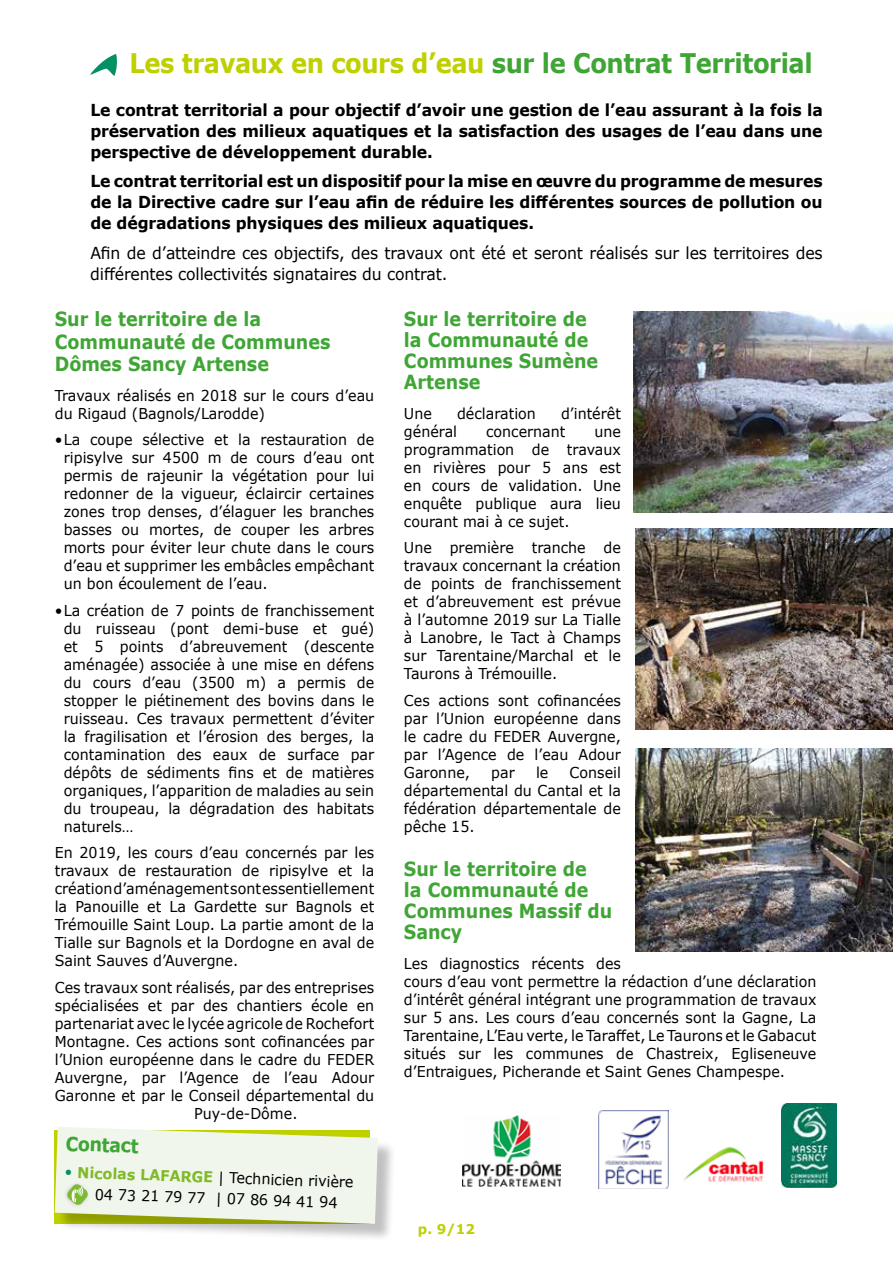
<style>
.page{position:relative;width:893px;height:1263px;background:#fff}
.page>*{position:absolute;margin:0;border:0;box-sizing:border-box;transform-origin:0 0}
.t1{font:700 27px "Verdana";letter-spacing:-.02em;color:#3fa535;scale:.9 1}
.t2{font:700 19.5px/21px "Verdana";color:#3fa535;scale:.9 1}
.t3{font:700 16.5px/21px "Verdana";letter-spacing:-.01em;color:#000;text-align:justify;scale:.95 1}
.t4{font:16.5px/21px "Verdana";letter-spacing:-.01em;color:#000;scale:.95 1}
.t5{font:15px/18px "Verdana";color:#000;text-align:justify;scale:.95 1}
.t6{font:700 13.5px "Verdana";color:#bed000}
.s1{color:#bed000}
.s2{color:#029064}
.s3{font-weight:700;color:#80ba27}
</style>
<div class="page">
<svg style="left:90px;top:54px;width:27px;height:22px"></svg>
<img style="left:684px;top:1147px;width:79px;height:35px">
<img style="left:462px;top:1116px;width:98px;height:70px">
<img style="left:598px;top:1111px;width:71px;height:77px">
<img style="left:781px;top:1103px;width:56px;height:84px">
<div style="left:57px;top:1129px;width:339px;height:113px;background:#000;opacity:.25"></div>
<svg style="left:55px;top:1127px;width:323px;height:97px;background:#e9efd6"></svg>
<img style="left:634px;top:312px;width:259px;height:201px">
<img style="left:636px;top:529px;width:257px;height:200px">
<img style="left:636px;top:748px;width:257px;height:203px">
<h1 class="t1" style="left:129px;top:44px;width:761px"><span class="s1">Les travaux en cours d’eau</span> sur le Contrat Territorial</h1>
<p class="t3" style="left:90px;top:99px;width:772px">Le contrat territorial a pour objectif d’avoir une gestion de l’eau assurant à la fois la préservation des milieux aquatiques et la satisfaction des usages de l’eau dans une perspective de développement durable.</p>
<p class="t3" style="left:90px;top:170px;width:772px">Le contrat territorial est un dispositif pour la mise en œuvre du programme de mesures de la Directive cadre sur l’eau afin de réduire les différentes sources de pollution ou de dégradations physiques des milieux aquatiques.</p>
<p class="t4" style="left:90px;top:242px;width:772px">Afin de d’atteindre ces objectifs, des travaux ont été et seront réalisés sur les territoires des différentes collectivités signataires du contrat.</p>
<h2 class="t2" style="left:55px;top:307px;width:308px;line-height:22.5px">Sur le territoire de la<br>Communauté de Communes<br>Dômes Sancy Artense</h2>
<p class="t5" style="left:55px;top:386px;width:338px">Travaux réalisés en 2018 sur le cours d’eau du Rigaud (Bagnols/Larodde)</p>
<p class="t5" style="left:64px;top:431px;width:328px;text-indent:-9px">•La coupe sélective et la restauration de ripisylve sur 4500 m de cours d’eau ont permis de rajeunir la végétation pour lui redonner de la vigueur, éclaircir certaines zones trop denses, d’élaguer les branches basses ou mortes, de couper les arbres morts pour éviter leur chute dans le cours d’eau et supprimer les embâcles empêchant un bon écoulement de l’eau.</p>
<p class="t5" style="left:64px;top:601px;width:328px;text-indent:-9px">• La création de 7 points de franchissement du ruisseau (pont demi-buse et gué) et 5 points d’abreuvement (descente aménagée) associée à une mise en défens du cours d’eau (3500 m) a permis de stopper le piétinement des bovins dans le ruisseau. Ces travaux permettent d’éviter la fragilisation et l’érosion des berges, la contamination des eaux de surface par dépôts de sédiments fins et de matières organiques, l’apparition de maladies au sein du troupeau, la dégradation des habitats naturels…</p>
<p class="t5" style="left:55px;top:844px;width:338px">En 2019, les cours d’eau concernés par les travaux de restauration de ripisylve et la création d’aménagement sont essentiellement la Panouille et La Gardette sur Bagnols et Trémouille Saint Loup. La partie amont de la Tialle sur Bagnols et la Dordogne en aval de Saint Sauves d’Auvergne.</p>
<p class="t5" style="left:55px;top:978px;width:338px">Ces travaux sont réalisés, par des entreprises</p>
<p class="t5" style="left:55px;top:996px;width:338px">spécialisées et par des chantiers école en</p>
<p class="t5" style="left:55px;top:1014px;width:338px">partenariat avec le lycée agricole de Rochefort</p>
<p class="t5" style="left:55px;top:1032px;width:338px">Montagne. Ces actions sont cofinancées par</p>
<p class="t5" style="left:55px;top:1050px;width:338px">l’Union européenne dans le cadre du FEDER</p>
<p class="t5" style="left:55px;top:1068px;width:338px">Auvergne, par l’Agence de l’eau Adour</p>
<p class="t5" style="left:55px;top:1086px;width:338px">Garonne et par le Conseil départemental du</p>
<p class="t5" style="left:194px;top:1104px;width:110px">Puy-de-Dôme.</p>
<h2 class="t2" style="left:66px;top:1132px;width:83px;rotate:2deg">Contact</h2>
<p class="t5" style="left:96px;top:1162px;width:273px;line-height:21px;text-indent:-31px;rotate:2deg"><span class="s2">•</span> <span class="s3">Nicolas LAFARGE</span> | Technicien rivière<br>04 73 21 79 77 | 07 86 94 41 94</p>
<h2 class="t2" style="left:404px;top:308px;width:217px">Sur le territoire de la Communauté de<br>Communes Sumène<br>Artense</h2>
<p class="t5" style="left:404px;top:404px;width:31px">Une</p>
<p class="t5" style="left:457px;top:404px;width:84px">déclaration</p>
<p class="t5" style="left:561px;top:404px;width:65px">d’intérêt</p>
<p class="t5" style="left:404px;top:422px;width:57px">général</p>
<p class="t5" style="left:486px;top:422px;width:85px">concernant</p>
<p class="t5" style="left:404px;top:422px;width:230px;text-indent:190px">une programmation de travaux en rivières pour 5 ans est en cours de validation. Une enquête publique aura lieu courant mai à ce sujet.</p>
<p class="t5" style="left:404px;top:539px;width:230px">Une première tranche de travaux concernant la création de points de franchissement et d’abreuvement est prévue à l’automne 2019 sur La Tialle à Lanobre, le Tact à Champs sur Tarentaine/Marchal et le Taurons à Trémouille.</p>
<p class="t5" style="left:404px;top:691px;width:230px">Ces actions sont cofinancées par l’Union européenne dans le cadre du FEDER Auvergne, par l’Agence de l’eau Adour Garonne,</p>
<p class="t5" style="left:404px;top:763px;width:230px;text-indent:166px">Conseil départemental du Cantal et la fédération départementale de pêche 15.</p>
<h2 class="t2" style="left:404px;top:858px;width:233px">Sur le territoire de<br>la Communauté de<br>Communes Massif du<br>Sancy</h2>
<p class="t5" style="left:404px;top:954px;width:436px;text-align:left">Les diagnostics récents des<br>cours d’eau vont permettre la rédaction d’une déclaration d’intérêt général intégrant une programmation de travaux sur 5 ans. Les cours d’eau concernés sont la Gagne, La Tarentaine, L’Eau verte, le Taraffet, Le Taurons et le Gabacut situés sur les communes de Chastreix, Egliseneuve d’Entraigues, Picherande et Saint Genes Champespe.</p>
<p class="t5" style="left:491px;top:763px;width:26px">par</p>
<p class="t5" style="left:536px;top:763px;width:15px">le</p>
<p class="t6" style="left:418px;top:1220px;width:59px">p. 9/12</p>
</div>
